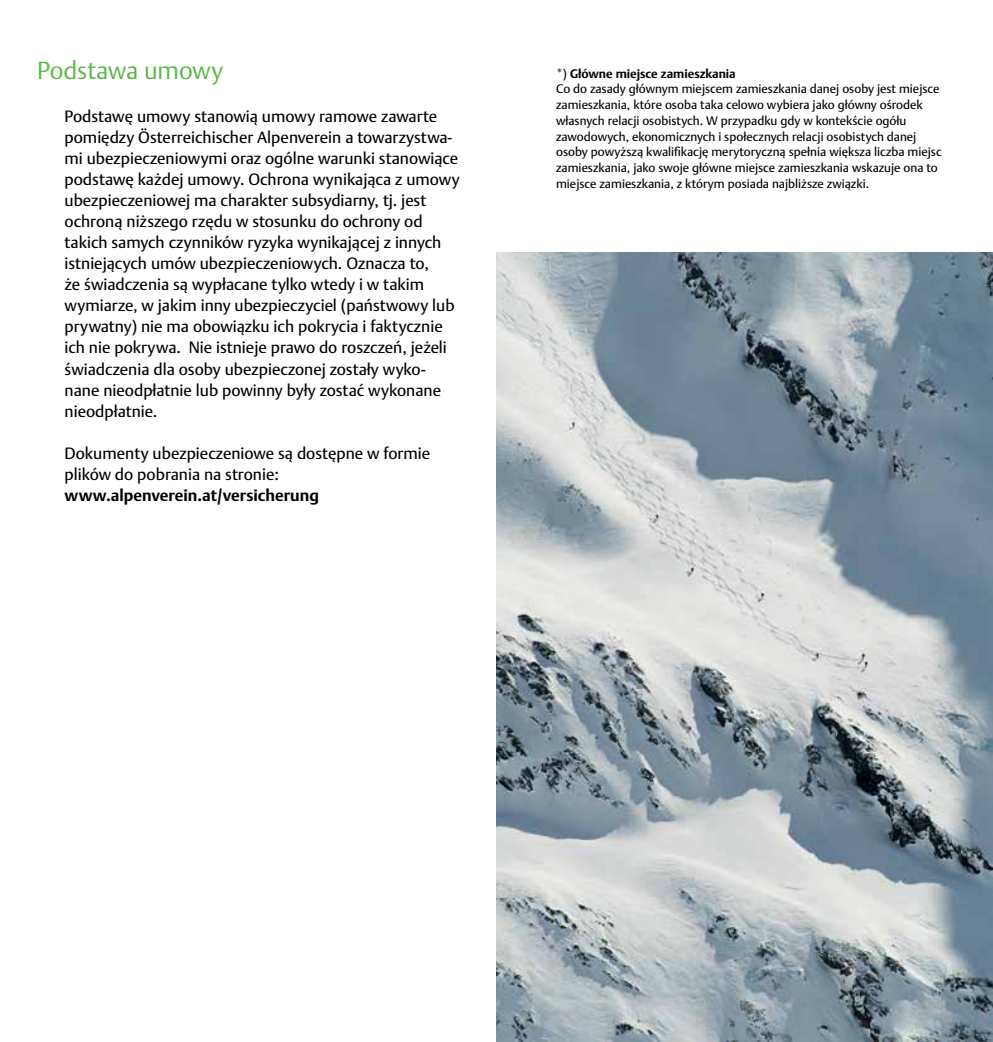
<style>
.page{position:relative;width:993px;height:1042px;background:#fff}
.page>*{position:absolute;margin:0;border:0;box-sizing:border-box;transform-origin:0 0}
.t1{font:300 24.5px "DTL Argo TPRO";letter-spacing:-.005em;color:#58b947}
.t2{font:16.1px/21px "DTL Argo TPRO";color:#000}
.t3{font:700 16.1px "DTL Argo TPRO";color:#000}
.t4{font:12.25px/15.8px "DTL Argo TPRO";color:#000}
.s1{font-weight:700}
</style>
<div class="page">
<img style="left:496px;top:252px;width:496px;height:790px">
<h1 class="t1" style="left:37px;top:55px;width:187px">Podstawa umowy</h1>
<p class="t2" style="left:64px;top:105px;width:396px">Podstawę umowy stanowią umowy ramowe zawarte pomiędzy Österreichischer Alpenverein a towarzystwa&shy;mi ubezpieczeniowymi oraz ogólne warunki stanowiące podstawę każdej umowy. Ochrona wynikająca z umowy ubezpieczeniowej ma charakter subsydiarny, tj. jest ochroną niższego rzędu w stosunku do ochrony od takich samych czynników ryzyka wynikającej z innych istniejących umów ubezpieczeniowych. Oznacza to,<br>że świadczenia są wypłacane tylko wtedy i w takim wymiarze, w jakim inny ubezpieczyciel (państwowy lub prywatny) nie ma obowiązku ich pokrycia i faktycznie ich nie pokrywa. Nie istnieje prawo do roszczeń, jeżeli świadczenia dla osoby ubezpieczonej zostały wyko&shy;nane nieodpłatnie lub powinny były zostać wykonane nieodpłatnie.</p>
<p class="t2" style="left:64px;top:442px;width:367px">Dokumenty ubezpieczeniowe są dostępne w formie plików do pobrania na stronie:</p>
<p class="t3" style="left:64px;top:485px;width:256px">www.alpenverein.at/versicherung</p>
<p class="t4" style="left:556px;top:65px;width:387px">*) <span class="s1">Główne miejsce zamieszkania<br></span>Co do zasady głównym miejscem zamieszkania danej osoby jest miejsce zamieszkania, które osoba taka celowo wybiera jako główny ośrodek własnych relacji osobistych. W przypadku gdy w kontekście ogółu zawodowych, ekonomicznych i społecznych relacji osobistych danej osoby powyższą kwalifikację merytoryczną spełnia większa liczba miejsc zamieszkania, jako swoje główne miejsce zamieszkania wskazuje ona to miejsce zamieszkania, z którym posiada najbliższe związki.</p>
</div>
